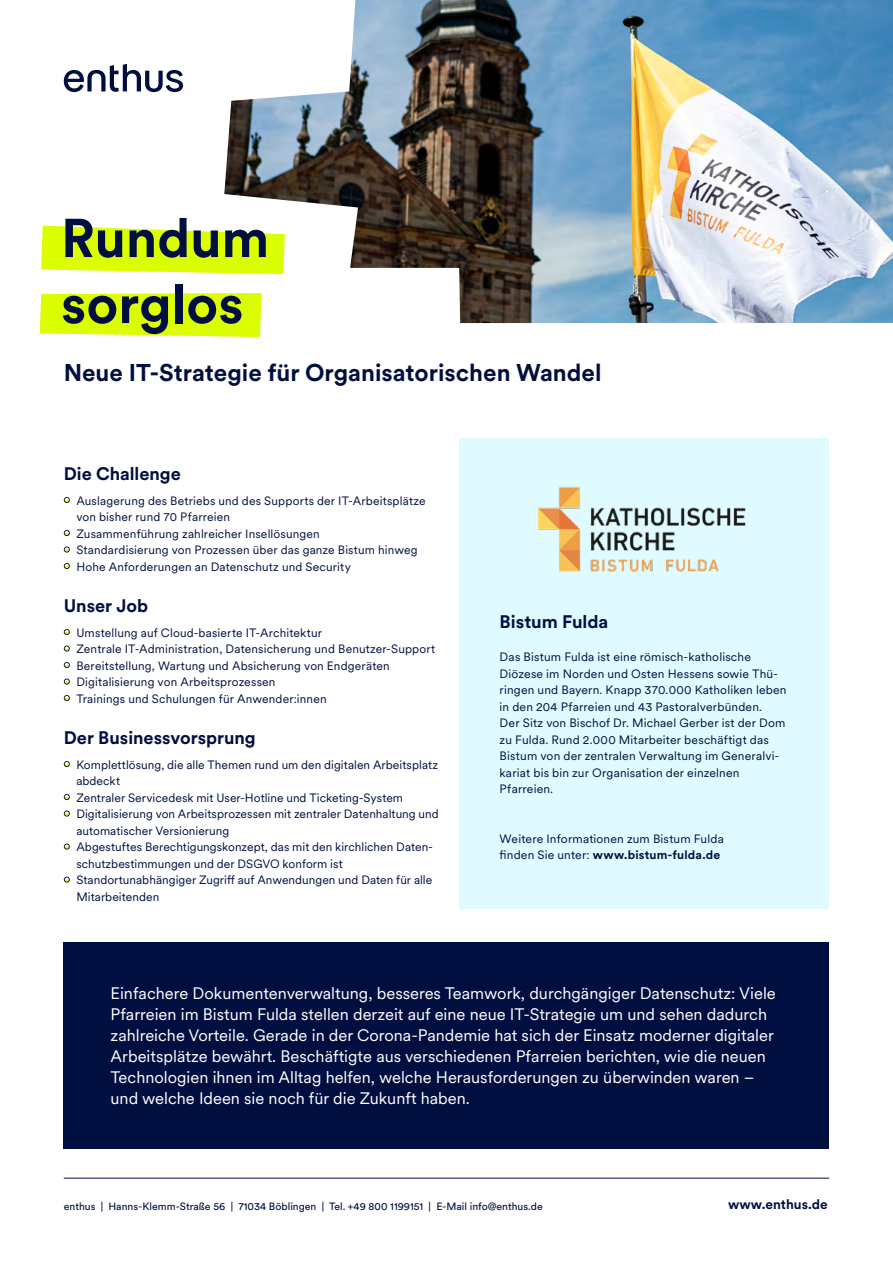
<style>
.page{position:relative;width:893px;height:1263px;background:#fff}
.page>*{position:absolute;margin:0;border:0;box-sizing:border-box;transform-origin:0 0}
.t1{font:700 54px/66px "Circular XX";color:#000f40}
.t2{font:700 24px "Circular XX";color:#000f40}
.t3{font:700 18px "Circular XX";color:#000f40}
.t4{font:16.5px/21px "Circular XX";color:#fff}
.t5{font:700 13.5px "Circular XX";color:#000f40}
.t6{font:12px/16.5px "Circular XX";letter-spacing:.01em;color:#000f40}
.t7{font:10.5px "Circular XX";color:#000f40}
.s1{font-weight:700}
</style>
<div class="page">
<hr style="left:64px;top:1178px;width:765px;height:1px;background:#000f40">
<svg style="left:64px;top:64px;width:119px;height:28px"></svg>
<div style="left:459px;top:439px;width:370px;height:470px;background:#dffbff"></div>
<svg style="left:41px;top:226px;width:183px;height:47px;background:#deff19"></svg>
<svg style="left:40px;top:293px;width:221px;height:44px;background:#ddff10"></svg>
<img style="left:538px;top:486px;width:208px;height:86px">
<div style="left:64px;top:942px;width:765px;height:206px;background:#000f40"></div>
<svg style="left:64px;top:497px;width:6px;height:6px"></svg>
<svg style="left:64px;top:530px;width:6px;height:6px"></svg>
<svg style="left:64px;top:546px;width:6px;height:7px"></svg>
<svg style="left:64px;top:563px;width:6px;height:6px"></svg>
<svg style="left:64px;top:629px;width:6px;height:6px"></svg>
<svg style="left:64px;top:645px;width:6px;height:7px"></svg>
<svg style="left:64px;top:662px;width:6px;height:6px"></svg>
<svg style="left:64px;top:678px;width:6px;height:7px"></svg>
<svg style="left:64px;top:695px;width:6px;height:6px"></svg>
<svg style="left:64px;top:761px;width:6px;height:6px"></svg>
<svg style="left:64px;top:794px;width:6px;height:6px"></svg>
<svg style="left:64px;top:810px;width:6px;height:7px"></svg>
<svg style="left:64px;top:843px;width:6px;height:7px"></svg>
<svg style="left:64px;top:876px;width:6px;height:7px"></svg>
<img style="left:224px;top:0;width:669px;height:323px">
<h1 class="t1" style="left:61px;top:203px;width:210px">Rundum sorglos</h1>
<h2 class="t2" style="left:64px;top:356px;width:539px">Neue IT-Strategie für Organisatorischen Wandel</h2>
<h3 class="t3" style="left:64px;top:461px;width:119px">Die Challenge</h3>
<p class="t6" style="left:76px;top:492px;width:351px">Auslagerung des Betriebs und des Supports der IT-Arbeitsplätze von bisher rund 70 Pfarreien<br>Zusammenführung zahlreicher Insellösungen<br>Standardisierung von Prozessen über das ganze Bistum hinweg Hohe Anforderungen an Datenschutz und Security</p>
<h3 class="t3" style="left:64px;top:593px;width:86px">Unser Job</h3>
<p class="t6" style="left:76px;top:624px;width:360px">Umstellung auf Cloud-basierte IT-Architektur<br>Zentrale IT-Administration, Datensicherung und Benutzer-Support Bereitstellung, Wartung und Absicherung von Endgeräten Digitalisierung von Arbeitsprozessen<br>Trainings und Schulungen für Anwender:innen</p>
<h3 class="t3" style="left:64px;top:725px;width:194px">Der Businessvorsprung</h3>
<p class="t6" style="left:76px;top:756px;width:364px">Komplettlösung, die alle Themen rund um den digitalen Arbeitsplatz abdeckt<br>Zentraler Servicedesk mit User-Hotline und Ticketing-System Digitalisierung von Arbeitsprozessen mit zentraler Datenhaltung und automatischer Versionierung<br>Abgestuftes Berechtigungskonzept, das mit den kirchlichen Daten&shy;schutzbestimmungen und der DSGVO konform ist Standortunabhängiger Zugriff auf Anwendungen und Daten für alle Mitarbeitenden</p>
<h3 class="t3" style="left:500px;top:610px;width:110px">Bistum Fulda</h3>
<p class="t6" style="left:500px;top:648px;width:288px">Das Bistum Fulda ist eine römisch-katholische Diözese im Norden und Osten Hessens sowie Thü&shy;ringen und Bayern. Knapp 370.000 Katholiken leben in den 204 Pfarreien und 43 Pastoralverbünden.<br>Der Sitz von Bischof Dr. Michael Gerber ist der Dom zu Fulda. Rund 2.000 Mitarbeiter beschäftigt das Bistum von der zentralen Verwaltung im Generalvi&shy;kariat bis bin zur Organisation der einzelnen Pfarreien.</p>
<p class="t6" style="left:500px;top:830px;width:226px">Weitere Informationen zum Bistum Fulda finden Sie unter: <span class="s1">www.bistum-fulda.de</span></p>
<p class="t4" style="left:111px;top:982px;width:667px">Einfachere Dokumentenverwaltung, besseres Teamwork, durchgängiger Datenschutz: Viele Pfarreien im Bistum Fulda stellen derzeit auf eine neue IT-Strategie um und sehen dadurch zahlreiche Vorteile. Gerade in der Corona-Pandemie hat sich der Einsatz moderner digitaler Arbeitsplätze bewährt. Beschäftigte aus verschiedenen Pfarreien berichten, wie die neuen Technologien ihnen im Alltag helfen, welche Herausforderungen zu überwinden waren – und welche Ideen sie noch für die Zukunft haben.</p>
<p class="t7" style="left:64px;top:1199px;width:480px">enthus | Hanns-Klemm-Straße 56 | 71034 Böblingen | Tel. +49 800 1199151 | E-Mail info@enthus.de</p>
<p class="t5" style="left:728px;top:1195px;width:101px">www.enthus.de</p>
</div>
